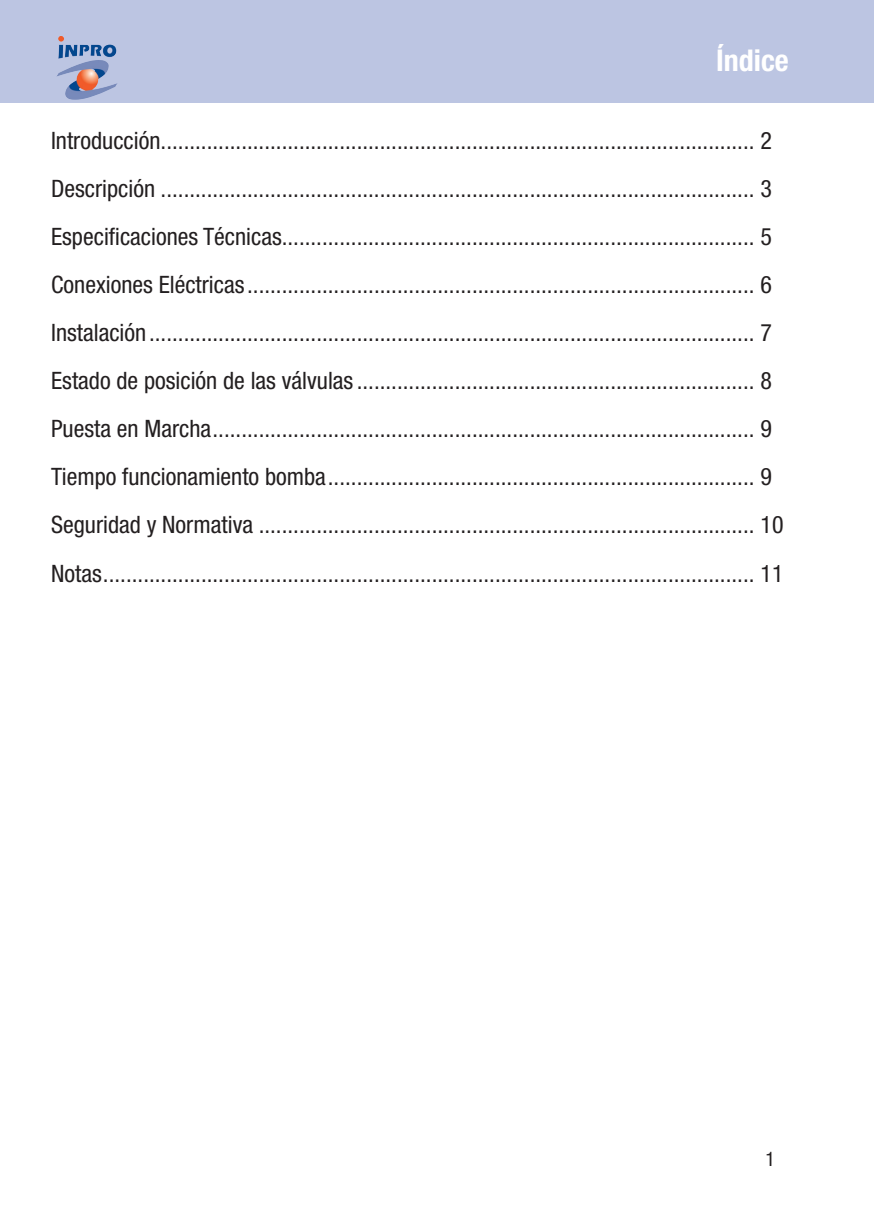
<style>
.page{position:relative;width:874px;height:1225px;background:#fff}
.page>*{position:absolute;margin:0;border:0;box-sizing:border-box;transform-origin:0 0}
.t1{font:700 condensed 30px "Helvetica Neue";color:#fff}
.t2{font:condensed 24px/48px "Helvetica Neue";color:#231f20}
.t3{font:condensed 20px "Helvetica Neue";color:#231f20}
</style>
<div class="page">
<div style="left:0;top:0;width:17px;height:102px;background:#bcc5e2"></div>
<div style="left:17px;top:0;width:856px;height:102px;background:#bcc5e2"></div>
<img style="left:57px;top:36px;width:60px;height:64px">
<p class="t1" style="left:715px;top:42px;width:74px">Índice</p>
<p class="t2" style="left:51px;top:117px;width:733px">Introducción ....................................................................................................... 2<br>Descripción ....................................................................................................... 3<br>Especificaciones Técnicas.................................................................................. 5<br>Conexiones Eléctricas ........................................................................................ 6<br>Instalación ......................................................................................................... 7<br>Estado de posición de las válvulas ..................................................................... 8<br>Puesta en Marcha .............................................................................................. 9<br>Tiempo funcionamiento bomba .......................................................................... 9<br>Seguridad y Normativa ...................................................................................... 10<br>Notas ................................................................................................................. 11</p>
<p class="t3" style="left:765px;top:1147px;width:11px">1</p>
</div>
